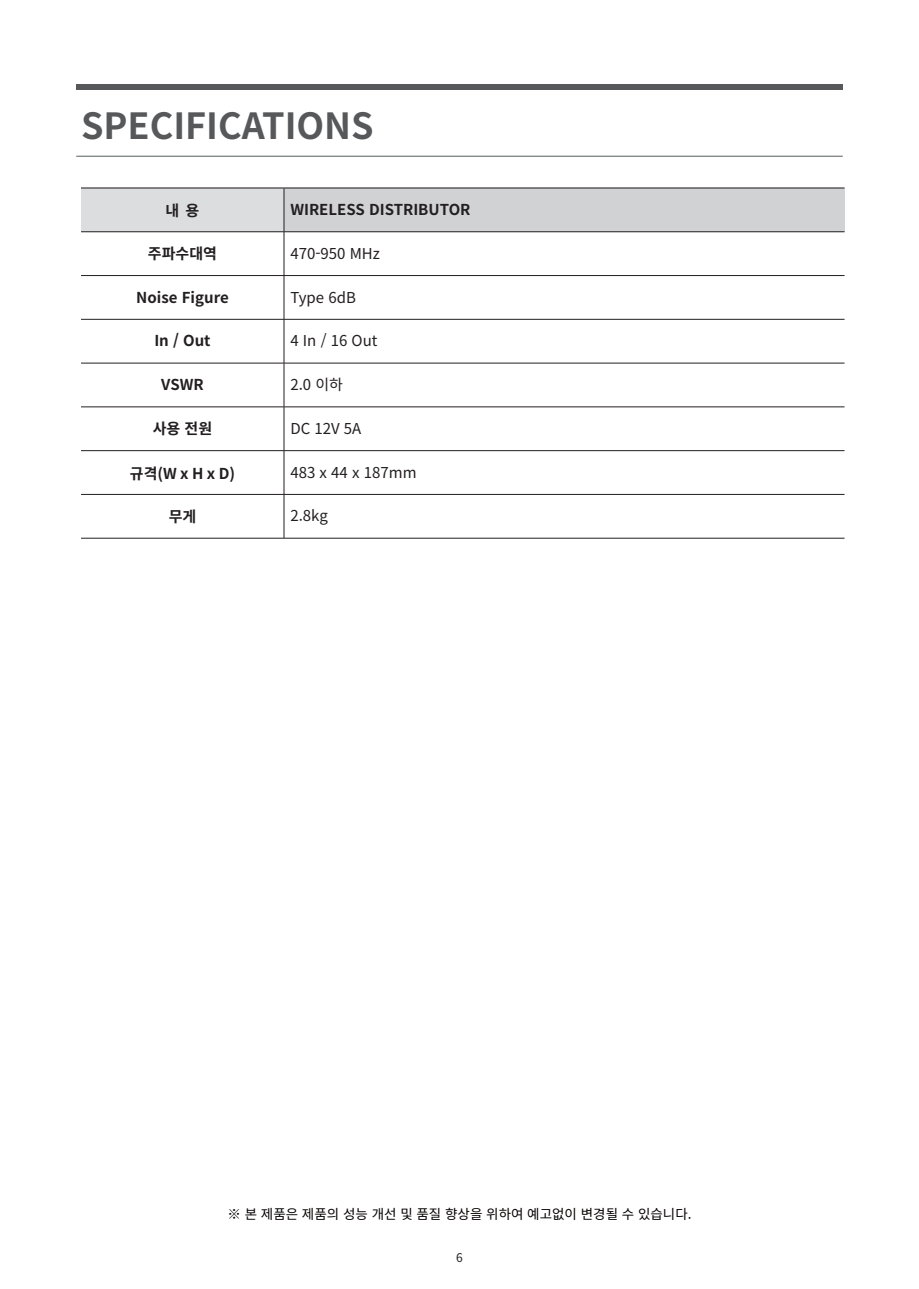
<style>
.page{position:relative;width:919px;height:1289px;background:#fff}
.page>*{position:absolute;margin:0;border:0;box-sizing:border-box;transform-origin:0 0}
.t1{font:700 36px "Noto Sans CJ Kkr";color:#57585a}
.t2{font:700 15px "Noto Sans CJ Kkr";color:#231f20}
.t3{font:15px "Noto Sans CJ Kkr";color:#231f20}
.t4{font:13.5px "Noto Sans CJ Kkr";color:#050000}
.t5{font:12px "Noto Sans CJ Kkr";color:#231f20}
</style>
<div class="page">
<hr style="left:76px;top:156px;width:766px;height:1px;background:#5a5e5f">
<div style="left:76px;top:84px;width:766px;height:6px;background:#57585a"></div>
<div style="left:81px;top:188px;width:203px;height:44px;background:#dcdddf"></div>
<div style="left:284px;top:188px;width:560px;height:44px;background:#d1d2d4"></div>
<hr style="left:284px;top:188px;width:1px;height:43px;background:#231f20">
<hr style="left:81px;top:231px;width:203px;height:1px;background:#231f20">
<hr style="left:284px;top:231px;width:560px;height:1px;background:#231f20">
<hr style="left:284px;top:232px;width:1px;height:43px;background:#231f20">
<hr style="left:81px;top:275px;width:203px;height:1px;background:#231f20">
<hr style="left:284px;top:275px;width:560px;height:1px;background:#231f20">
<hr style="left:284px;top:276px;width:1px;height:43px;background:#231f20">
<hr style="left:81px;top:319px;width:203px;height:1px;background:#231f20">
<hr style="left:284px;top:319px;width:560px;height:1px;background:#231f20">
<hr style="left:284px;top:319px;width:1px;height:44px;background:#231f20">
<hr style="left:81px;top:363px;width:203px;height:1px;background:#231f20">
<hr style="left:284px;top:363px;width:560px;height:1px;background:#231f20">
<hr style="left:284px;top:363px;width:1px;height:43px;background:#231f20">
<hr style="left:81px;top:406px;width:203px;height:1px;background:#231f20">
<hr style="left:284px;top:406px;width:560px;height:1px;background:#231f20">
<hr style="left:284px;top:407px;width:1px;height:43px;background:#231f20">
<hr style="left:81px;top:450px;width:203px;height:1px;background:#231f20">
<hr style="left:284px;top:450px;width:560px;height:1px;background:#231f20">
<hr style="left:284px;top:451px;width:1px;height:43px;background:#231f20">
<hr style="left:81px;top:494px;width:203px;height:1px;background:#231f20">
<hr style="left:284px;top:494px;width:560px;height:1px;background:#231f20">
<hr style="left:284px;top:494px;width:1px;height:44px;background:#231f20">
<hr style="left:81px;top:538px;width:203px;height:1px;background:#231f20">
<hr style="left:284px;top:538px;width:560px;height:1px;background:#231f20">
<hr style="left:81px;top:187px;width:203px;height:1px;background:#231f20">
<hr style="left:284px;top:187px;width:560px;height:1px;background:#231f20">
<h1 class="t1" style="left:81px;top:105px;width:294px">SPECIFICATIONS</h1>
<p class="t2" style="left:166px;top:202px;width:35px">내 용</p>
<p class="t2" style="left:290px;top:201px;width:181px">WIRELESS DISTRIBUTOR</p>
<p class="t2" style="left:148px;top:245px;width:71px">주파수대역</p>
<p class="t3" style="left:290px;top:245px;width:91px">470-950 MHz</p>
<p class="t2" style="left:136px;top:288px;width:94px">Noise Figure</p>
<p class="t3" style="left:290px;top:288px;width:67px">Type 6dB</p>
<p class="t2" style="left:154px;top:332px;width:58px">In / Out</p>
<p class="t3" style="left:290px;top:332px;width:89px">4 In / 16 Out</p>
<p class="t2" style="left:161px;top:376px;width:44px">VSWR</p>
<p class="t3" style="left:290px;top:376px;width:54px">2.0 이하</p>
<p class="t2" style="left:153px;top:420px;width:61px">사용 전원</p>
<p class="t3" style="left:290px;top:420px;width:72px">DC 12V 5A</p>
<p class="t2" style="left:130px;top:464px;width:107px">규격(W x H x D)</p>
<p class="t3" style="left:290px;top:463px;width:128px">483 x 44 x 187mm</p>
<p class="t2" style="left:169px;top:508px;width:29px">무게</p>
<p class="t3" style="left:290px;top:507px;width:39px">2.8kg</p>
<p class="t4" style="left:227px;top:1206px;width:465px">※ 본 제품은 제품의 성능 개선 및 품질 향상을 위하여 예고없이 변경될 수 있습니다.</p>
<p class="t5" style="left:456px;top:1250px;width:8px">6</p>
</div>
